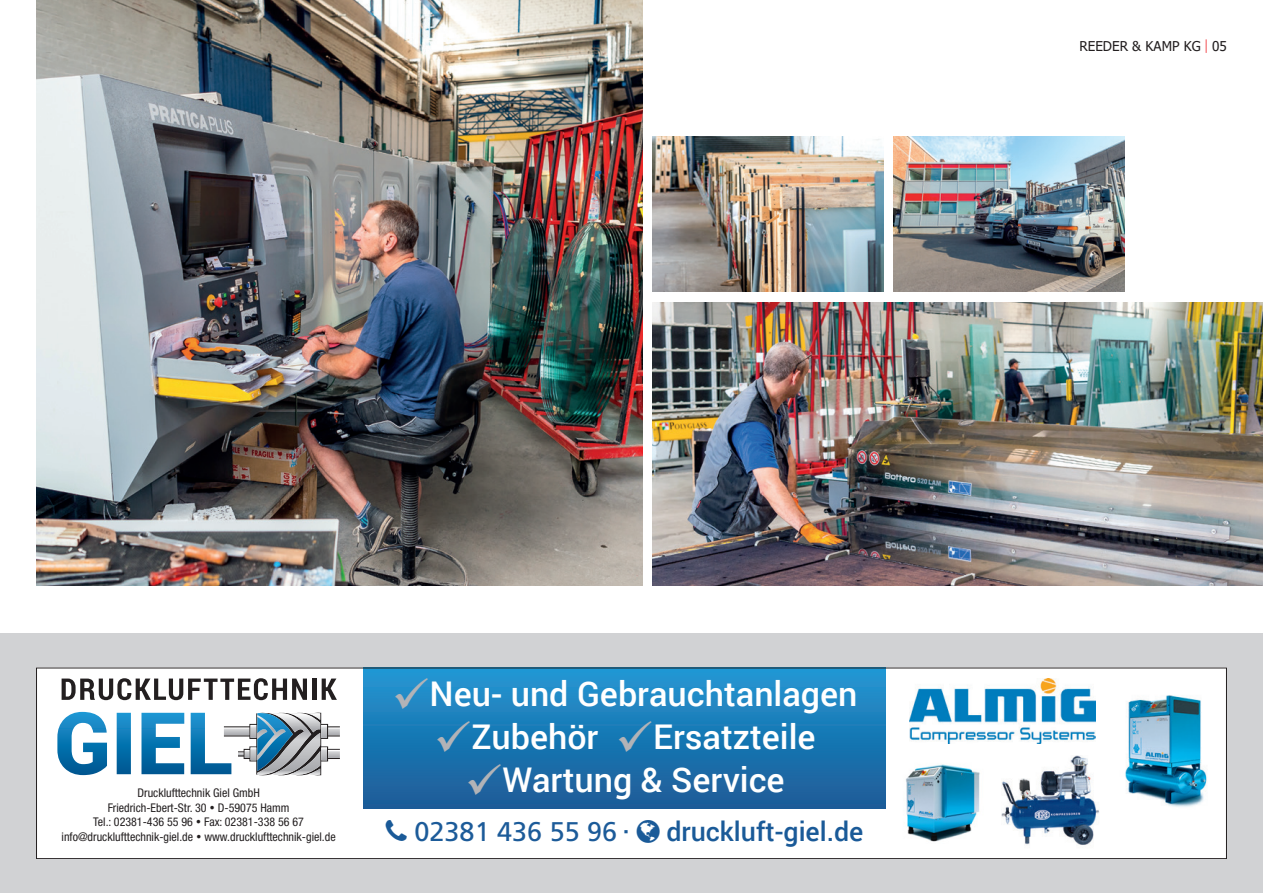
<style>
.page{position:relative;width:1263px;height:893px;background:#fff}
.page>*{position:absolute;margin:0;border:0;box-sizing:border-box;transform-origin:0 0}
.t1{font:500 34.05px "Roboto";color:#fff}
.t2{font:500 26.7px "Roboto";color:#1a5a98}
.t3{font:13.5px "Tahoma";color:#231f20}
.t4{font:condensed 12px/14.4px "Helvetica Neue LT Std";color:#231f20;text-align:center}
.s1{font-family:"Helvetica Neue LT Std";font-weight:300;color:#ee1d23}
.s2{color:#b2b3b7}
.s3{font-family:"Frutiger LT Std";font-weight:400;font-size:27px;color:#1c5b99}
</style>
<div class="page">
<div style="left:0;top:634px;width:1263px;height:259px;background:#d1d2d4"></div>
<div style="left:36px;top:668px;width:1191px;height:191px;background:#fff"></div>
<div style="left:364px;top:668px;width:522px;height:140px;background:linear-gradient(to bottom,#2097d3,#195b97)"></div>
<img style="left:909px;top:678px;width:186px;height:65px">
<img style="left:905px;top:764px;width:75px;height:78px">
<img style="left:1001px;top:756px;width:98px;height:89px">
<img style="left:1125px;top:695px;width:82px;height:112px">
<svg style="left:62px;top:678px;width:245px;height:22px"></svg>
<hr style="left:312px;top:678px;width:4px;height:22px;background:#231f20">
<svg style="left:322px;top:678px;width:15px;height:22px"></svg>
<svg style="left:57px;top:712px;width:283px;height:64px"></svg>
<div style="left:36px;top:668px;width:1191px;height:191px;border:1px solid #231f20"></div>
<img style="left:36px;top:0;width:606px;height:586px">
<img style="left:653px;top:303px;width:610px;height:283px">
<img style="left:653px;top:136px;width:230px;height:156px">
<img style="left:894px;top:136px;width:230px;height:156px">
<p class="t3" style="left:1079px;top:37px;width:149px">REEDER &amp; KAMP KG <span class="s1">|</span> 05</p>
<p class="t4" style="left:62px;top:786px;width:276px">Drucklufttechnik Giel GmbH<br>Friedrich-Ebert-Str. 30 • D-59075 Hamm<br>Tel.: 02381-436 55 96 • Fax: 02381-338 56 67 info@drucklufttechnik-giel.de • www.drucklufttechnik-giel.de</p>
<p class="t1" style="left:392px;top:670px;width:467px"><span class="s2">✓</span>Neu- und Gebrauchtanlagen</p>
<p class="t1" style="left:434px;top:713px;width:383px"><span class="s2">✓</span>Zubehör <span class="s2">✓</span>Ersatzteile</p>
<p class="t1" style="left:465px;top:756px;width:321px"><span class="s2">✓</span>Wartung &amp; Service</p>
<p class="t2" style="left:548px;top:813px;width:32px">44</p>
<p class="t2" style="left:415px;top:813px;width:450px"><span class="s3">02381 436 55 96</span> · druckluft-giel.de</p>
</div>
